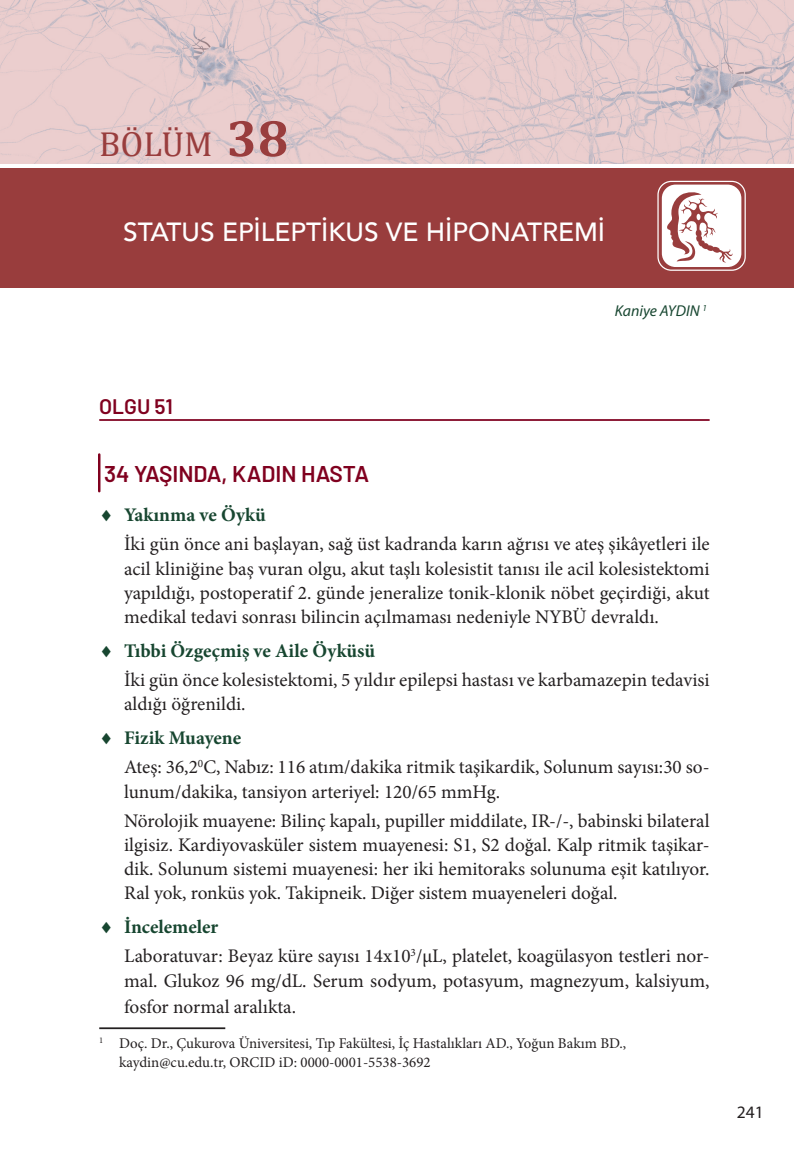
<style>
.page{position:relative;width:794px;height:1166px;background:#fff}
.page>*{position:absolute;margin:0;border:0;box-sizing:border-box;transform-origin:0 0}
.t1{font:35px "Cambria";color:#993d3d}
.t2{font:500 26.25px "Avenir";color:#fff}
.t3{font:600 22.75px "Barlow";color:#80011f}
.t4{font:600 21px "Barlow";letter-spacing:-.005em;color:#80011f}
.t5{font:19.25px/24.2px "Minion Pro";color:#231f20}
.t6{font:17.5px "Myriad Pro";color:#231f20}
.t7{font:italic 15.75px "Myriad Pro";color:#174630}
.t8{font:14.88px/19.2px "Minion Pro";color:#231f20}
.s1{font-weight:700;font-size:52.5px}
.s2{color:#174630}
.s3{font-weight:700;color:#174630}
</style>
<div class="page">
<div style="left:0;top:168px;width:794px;height:119px;background:#993d3d"></div>
<div style="left:657px;top:181px;width:89px;height:90px;border:1px solid #fff;border-radius:13px"></div>
<div style="left:662px;top:185px;width:79px;height:82px;background:#fff;border-radius:14px"></div>
<svg style="left:667px;top:192px;width:65px;height:71px"></svg>
<img style="left:0;top:0;width:794px;height:164px">
<hr style="left:99px;top:419px;width:610px;height:2px;background:#80011f">
<hr style="left:98px;top:454px;width:2px;height:37px;background:#80011f">
<hr style="left:99px;top:1027px;width:126px;height:2px;background:#231f20">
<h1 class="t1" style="left:99px;top:124px;width:191px">BÖLÜM <span class="s1">38</span></h1>
<h2 class="t2" style="left:123px;top:209px;width:479px">STATUS EPILEPTIKUS VE HIPONATREMI</h2>
<p class="t7" style="left:615px;top:301px;width:94px">Kaniye AYDIN <sup>1</sup></p>
<p class="t4" style="left:99px;top:391px;width:75px">OLGU 51</p>
<p class="t3" style="left:104px;top:457px;width:267px">34 YAŞINDA, KADIN HASTA</p>
<p class="t5" style="left:124px;top:501px;width:587px;line-height:29.1px;text-indent:-25px"><span class="s2">♦</span> <span class="s3">Yakınma ve Öykü<br></span>İki gün önce ani başlayan, sağ üst kadranda karın ağrısı ve ateş şikâyetleri ile</p>
<p class="t5" style="left:124px;top:556px;width:587px;text-align:justify">acil kliniğine baş vuran olgu, akut taşlı kolesistit tanısı ile acil kolesistektomi yapıldığı, postoperatif 2. günde jeneralize tonik-klonik nöbet geçirdiği, akut medikal tedavi sonrası bilincin açılmaması nedeniyle NYBÜ devraldı.</p>
<p class="t5" style="left:124px;top:636px;width:587px;line-height:29.1px;text-indent:-25px"><span class="s2">♦</span> <span class="s3">Tıbbi Özgeçmiş ve Aile Öyküsü<br></span>İki gün önce kolesistektomi, 5 yıldır epilepsi hastası ve karbamazepin tedavisi</p>
<p class="t5" style="left:99px;top:687px;width:148px;line-height:34.1px;text-align:right">aldığı öğrenildi.<br><span class="s2">♦</span> <span class="s3">Fizik Muayene</span></p>
<p class="t5" style="left:124px;top:755px;width:587px">Ateş: 36,2<sup>0</sup>C, Nabız: 116 atım/dakika ritmik taşikardik, Solunum sayısı:30 so&shy;lunum/dakika, tansiyon arteriyel: 120/65 mmHg.</p>
<p class="t5" style="left:124px;top:808px;width:587px;text-align:justify">Nörolojik muayene: Bilinç kapalı, pupiller middilate, IR-/-, babinski bilateral ilgisiz. Kardiyovasküler sistem muayenesi: S1, S2 doğal. Kalp ritmik taşikar&shy;dik. Solunum sistemi muayenesi: her iki hemitoraks solunuma eşit katılıyor.<br>Ral yok, ronküs yok. Takipneik. Diğer sistem muayeneleri doğal.</p>
<p class="t5" style="left:124px;top:912px;width:587px;line-height:29.1px;text-indent:-25px"><span class="s2">♦</span> <span class="s3">İncelemeler<br></span>Laboratuvar: Beyaz küre sayısı 14x10<sup>3</sup>/µL, platelet, koagülasyon testleri nor-</p>
<p class="t5" style="left:124px;top:968px;width:587px;line-height:25.7px">mal. Glukoz 96 mg/dL. Serum sodyum, potasyum, magnezyum, kalsiyum, fosfor normal aralıkta.</p>
<p class="t8" style="left:119px;top:1033px;width:508px;text-indent:-20px"><sup>1</sup> Doç. Dr., Çukurova Üniversitesi, Tıp Fakültesi, İç Hastalıkları AD., Yoğun Bakım BD., kaydin@cu.edu.tr, ORCID iD: 0000-0001-5538-3692</p>
<p class="t6" style="left:737px;top:1101px;width:28px">241</p>
</div>
